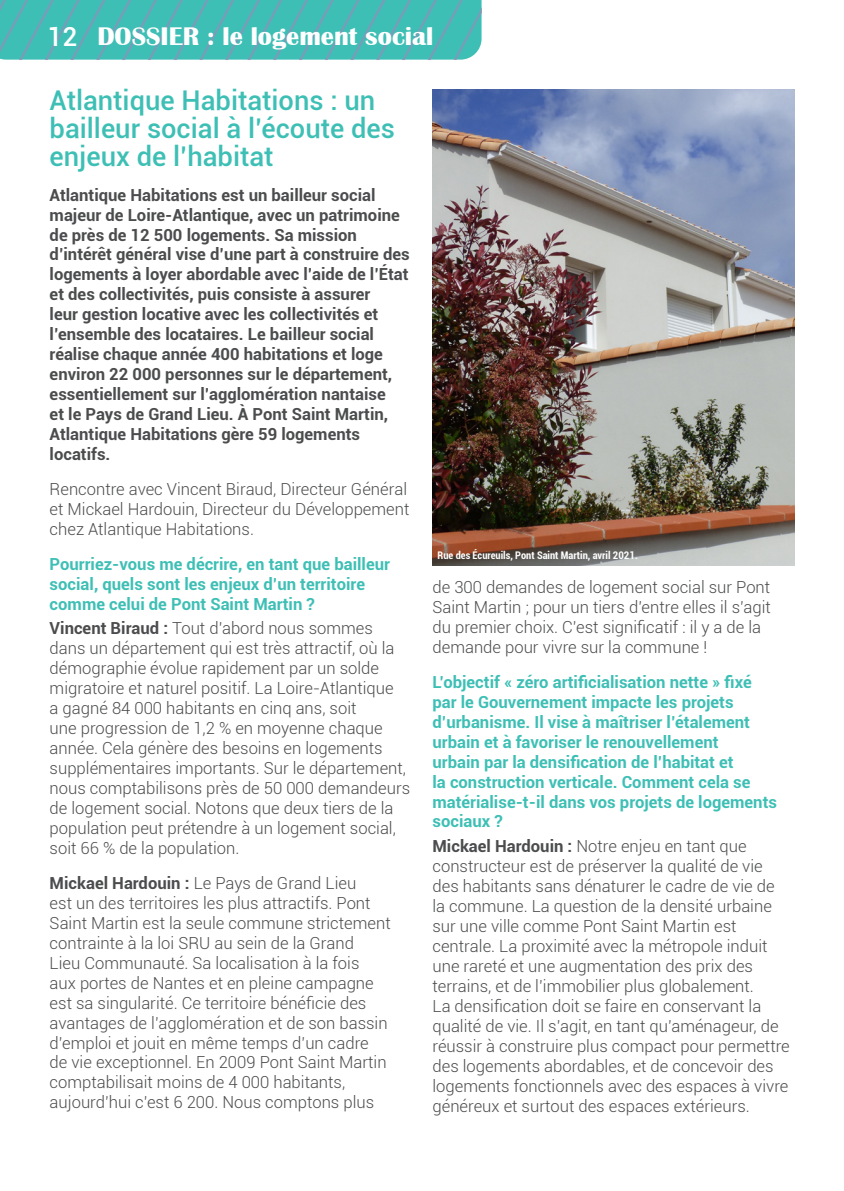
<style>
.page{position:relative;width:844px;height:1191px;background:#fff}
.page>*{position:absolute;margin:0;border:0;box-sizing:border-box;transform-origin:0 0}
.t1{font:500 27.3px/28px "Roboto";color:#3ebfb5}
.t2{font:700 26.25px "Britannic";color:#fff}
.t3{font:300 16.62px/19.9px "Roboto";color:#4b4c4d}
.t4{font:700 16.62px/19.9px "Roboto";color:#4b4c4d}
.t5{font:700 16.62px/19.9px "Roboto";color:#3ebfb5}
.t6{font:700 condensed 10.5px "Roboto";color:#fff}
.s1{font-family:"Roboto";font-weight:500}
.s2{font-weight:700}
</style>
<div class="page">
<svg style="left:0;top:0;width:481px;height:60px;background:#45bbb5"></svg>
<img style="left:432px;top:89px;width:362px;height:477px">
<h2 class="t2" style="left:48px;top:22px;width:387px"><span class="s1">12</span> DOSSIER : le logement social</h2>
<h1 class="t1" style="left:50px;top:85px;width:347px">Atlantique Habitations : un bailleur social à l’écoute des enjeux de l’habitat</h1>
<p class="t4" style="left:50px;top:184px;width:361px">Atlantique Habitations est un bailleur social majeur de Loire-Atlantique, avec un patrimoine de près de 12 500 logements. Sa mission d’intérêt général vise d’une part à construire des logements à loyer abordable avec l’aide de l’État et des collectivités, puis consiste à assurer<br>leur gestion locative avec les collectivités et l’ensemble des locataires. Le bailleur social réalise chaque année 400 habitations et loge environ 22 000 personnes sur le département, essentiellement sur l’agglomération nantaise<br>et le Pays de Grand Lieu. À Pont Saint Martin, Atlantique Habitations gère 59 logements locatifs.</p>
<p class="t3" style="left:50px;top:478px;width:361px">Rencontre avec Vincent Biraud, Directeur Général et Mickael Hardouin, Directeur du Développement chez Atlantique Habitations.</p>
<p class="t5" style="left:50px;top:553px;width:342px">Pourriez-vous me décrire, en tant que bailleur social, quels sont les enjeux d’un territoire comme celui de Pont Saint Martin ?</p>
<p class="t3" style="left:50px;top:618px;width:362px"><span class="s2">Vincent Biraud :</span> Tout d’abord nous sommes dans un département qui est très attractif, où la démographie évolue rapidement par un solde migratoire et naturel positif. La Loire-Atlantique<br>a gagné 84 000 habitants en cinq ans, soit<br>une progression de 1,2 % en moyenne chaque année. Cela génère des besoins en logements supplémentaires importants. Sur le département, nous comptabilisons près de 50 000 demandeurs de logement social. Notons que deux tiers de la population peut prétendre à un logement social, soit 66 % de la population.</p>
<p class="t3" style="left:50px;top:872px;width:342px"><span class="s2">Mickael Hardouin :</span> Le Pays de Grand Lieu<br>est un des territoires les plus attractifs. Pont Saint Martin est la seule commune strictement contrainte à la loi SRU au sein de la Grand<br>Lieu Communauté. Sa localisation à la fois<br>aux portes de Nantes et en pleine campagne est sa singularité. Ce territoire bénéficie des avantages de l’agglomération et de son bassin d’emploi et jouit en même temps d’un cadre de vie exceptionnel. En 2009 Pont Saint Martin comptabilisait moins de 4 000 habitants, aujourd’hui c’est 6 200. Nous comptons plus</p>
<p class="t6" style="left:437px;top:548px;width:202px">Rue des Écureuils, Pont Saint Martin, avril 2021.</p>
<p class="t3" style="left:432px;top:576px;width:340px">de 300 demandes de logement social sur Pont Saint Martin ; pour un tiers d’entre elles il s’agit du premier choix. C’est significatif : il y a de la demande pour vivre sur la commune !</p>
<p class="t5" style="left:432px;top:671px;width:346px">L’objectif « zéro artificialisation nette » fixé par le Gouvernement impacte les projets d’urbanisme. Il vise à maîtriser l’étalement urbain et à favoriser le renouvellement<br>urbain par la densification de l’habitat et<br>la construction verticale. Comment cela se matérialise-t-il dans vos projets de logements sociaux ?</p>
<p class="t3" style="left:432px;top:836px;width:358px"><span class="s2">Mickael Hardouin :</span> Notre enjeu en tant que constructeur est de préserver la qualité de vie des habitants sans dénaturer le cadre de vie de la commune. La question de la densité urbaine sur une ville comme Pont Saint Martin est centrale. La proximité avec la métropole induit une rareté et une augmentation des prix des terrains, et de l’immobilier plus globalement.<br>La densification doit se faire en conservant la qualité de vie. Il s’agit, en tant qu’aménageur, de réussir à construire plus compact pour permettre des logements abordables, et de concevoir des logements fonctionnels avec des espaces à vivre généreux et surtout des espaces extérieurs.</p>
</div>
